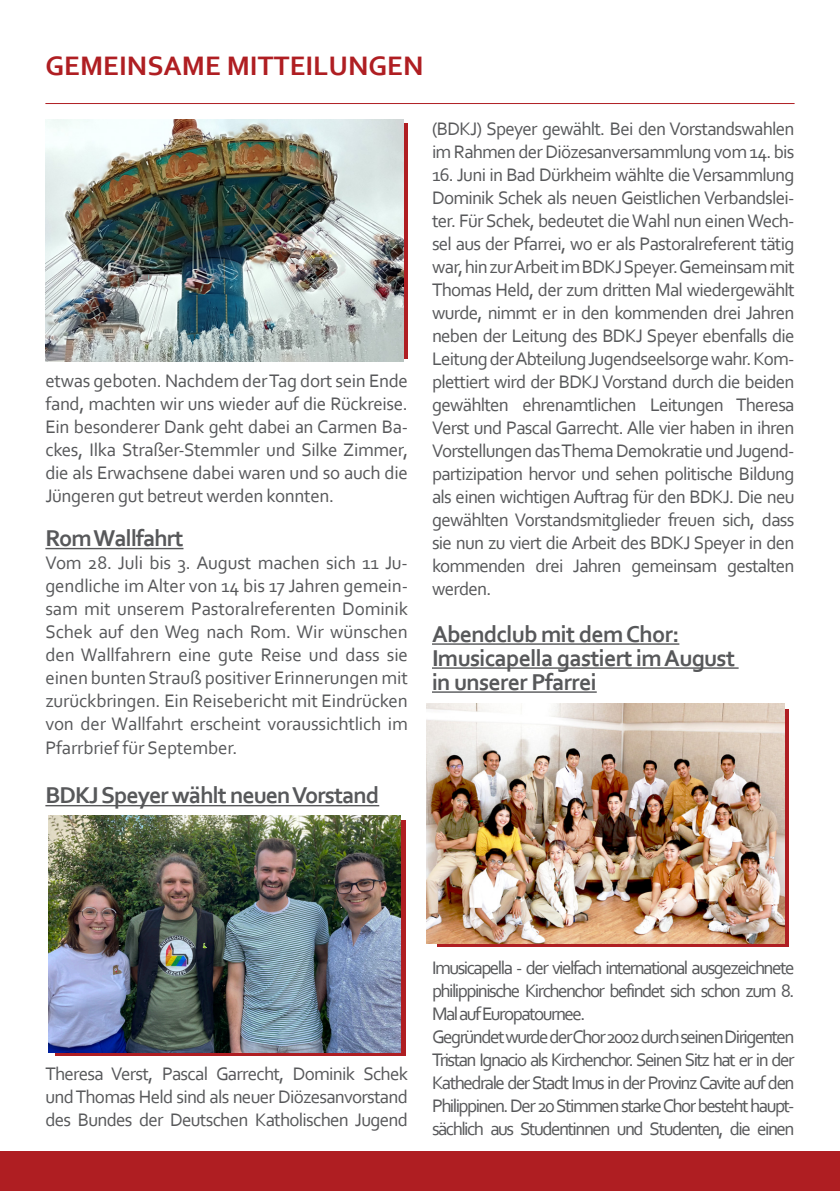
<style>
.page{position:relative;width:840px;height:1191px;background:#fff}
.page>*{position:absolute;margin:0;border:0;box-sizing:border-box;transform-origin:0 0}
.t1{font:700 28px "Corbel";color:#af1e22}
.t2{font:700 24px/24px "Corbel";letter-spacing:-.03em;color:#57585a}
.t3{font:19px/23px "Corbel";letter-spacing:-.08em;color:#57585a;text-align:justify}
.t4{font:19px/23px "Corbel";letter-spacing:-.04em;color:#57585a}
</style>
<div class="page">
<hr style="left:45px;top:103px;width:749px;height:1px;background:#af1e22">
<div style="left:0;top:1151px;width:839px;height:40px;background:#af1e22"></div>
<hr style="left:45px;top:548px;width:138px;height:1px;background:#57585a">
<hr style="left:45px;top:805px;width:334px;height:1px;background:#57585a">
<hr style="left:432px;top:643px;width:247px;height:2px;background:#57585a">
<hr style="left:432px;top:667px;width:306px;height:2px;background:#57585a">
<hr style="left:432px;top:691px;width:164px;height:2px;background:#57585a">
<svg style="left:55px;top:820px;width:350px;height:236px;background:#9b2e38"></svg>
<img style="left:49px;top:815px;width:351px;height:237px">
<svg style="left:437px;top:709px;width:351px;height:237px;background:#be564f"></svg>
<img style="left:426px;top:704px;width:357px;height:239px">
<img style="left:46px;top:119px;width:357px;height:243px">
<h1 class="t1" style="left:45px;top:48px;width:379px">GEMEINSAME MITTEILUNGEN</h1>
<p class="t3" style="left:45px;top:369px;width:364px">etwas geboten. Nachdem der Tag dort sein Ende fand, machten wir uns wieder auf die Rückreise.<br>Ein besonderer Dank geht dabei an Carmen Ba&shy;ckes, Ilka Straßer-Stemmler und Silke Zimmer, die als Erwachsene dabei waren und so auch die Jüngeren gut betreut werden konnten.</p>
<p class="t2" style="left:45px;top:526px;width:139px">Rom Wallfahrt</p>
<p class="t3" style="left:45px;top:551px;width:364px">Vom 28. Juli bis 3. August machen sich 11 Ju&shy;gendliche im Alter von 14 bis 17 Jahren gemein&shy;sam mit unserem Pastoralreferenten Dominik Schek auf den Weg nach Rom. Wir wünschen den Wallfahrern eine gute Reise und dass sie einen bunten Strauß positiver Erinnerungen mit zurückbringen. Ein Reisebericht mit Eindrücken von der Wallfahrt erscheint voraussichtlich im Pfarrbrief für September.</p>
<p class="t2" style="left:45px;top:783px;width:335px">BDKJ Speyer wählt neuen Vorstand</p>
<p class="t4" style="left:432px;top:116px;width:364px">(BDKJ) Speyer gewählt. Bei den Vorstandswahlen im Rahmen der Diözesanversammlung vom 14. bis</p>
<p class="t3" style="left:432px;top:162px;width:364px">16. Juni in Bad Dürkheim wählte die Versammlung Dominik Schek als neuen Geistlichen Verbandslei&shy;ter. Für Schek, bedeutet die Wahl nun einen Wech&shy;sel aus der Pfarrei, wo er als Pastoralreferent tätig war, hin zur Arbeit im BDKJ Speyer. Gemeinsam mit Thomas Held, der zum dritten Mal wiedergewählt wurde, nimmt er in den kommenden drei Jahren neben der Leitung des BDKJ Speyer ebenfalls die Leitung der Abteilung Jugendseelsorge wahr. Kom&shy;plettiert wird der BDKJ Vorstand durch die beiden gewählten ehrenamtlichen Leitungen Theresa Verst und Pascal Garrecht. Alle vier haben in ihren Vorstellungen das Thema Demokratie und Jugend&shy;partizipation hervor und sehen politische Bildung als einen wichtigen Auftrag für den BDKJ. Die neu gewählten Vorstandsmitglieder freuen sich, dass sie nun zu viert die Arbeit des BDKJ Speyer in den kommenden drei Jahren gemeinsam gestalten werden.</p>
<p class="t2" style="left:432px;top:621px;width:304px">Abendclub mit dem Chor:<br>Imusicapella gastiert im August in unserer Pfarrei</p>
<p class="t3" style="left:45px;top:1061px;width:364px">Theresa Verst, Pascal Garrecht, Dominik Schek und Thomas Held sind als neuer Diözesanvorstand des Bundes der Deutschen Katholischen Jugend</p>
<p class="t3" style="left:432px;top:955px;width:364px;text-align:left">Imusicapella - der vielfach international ausgezeichnete philippinische Kirchenchor befindet sich schon zum 8.<br>Mal auf Europatournee.<br>Gegründet wurde der Chor 2002 durch seinen Dirigenten Tristan Ignacio als Kirchenchor. Seinen Sitz hat er in der Kathedrale der Stadt Imus in der Provinz Cavite auf den Philippinen. Der 20 Stimmen starke Chor besteht haupt&shy;sächlich aus Studentinnen und Studenten, die einen</p>
</div>
